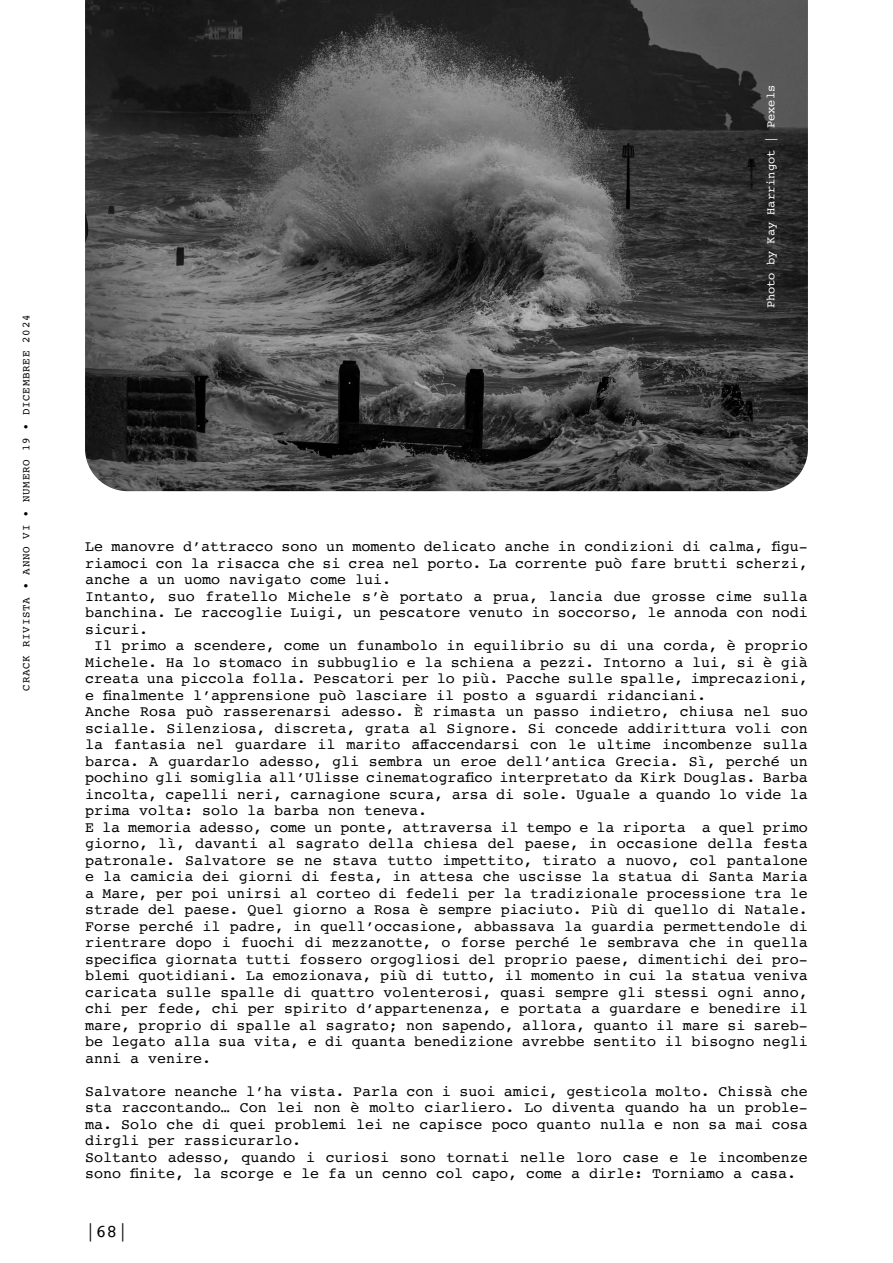
<style>
.page{position:relative;width:893px;height:1263px;background:#fff}
.page>*{position:absolute;margin:0;border:0;box-sizing:border-box;transform-origin:0 0}
.t1{font:18px "Courier";color:#000}
.TESTO{font:15px/16.5px "Courier";color:#000;text-align:justify}
.t2{font:12px "Courier";color:#fff}
.t3{font:10.8px "Courier";letter-spacing:.07em;color:#000}
</style>
<div class="page">
<img style="left:85px;top:0;width:723px;height:491px">
<p class="t3" style="left:18px;top:690px;width:377px;rotate:-90deg">CRACK RIVISTA • ANNO VI • NUMERO 19 • DICEMBREE 2024</p>
<p class="t2" style="left:761px;top:308px;width:225px;rotate:-90deg">Photo by Kay Harringot | Pexels</p>
<p class="TESTO" style="left:85px;top:538px;width:724px">Le manovre d’attracco sono un momento delicato anche in condizioni di calma, figu&shy;riamoci con la risacca che si crea nel porto. La corrente può fare brutti scherzi, anche a un uomo navigato come lui.</p>
<p class="TESTO" style="left:85px;top:587px;width:724px">Intanto, suo fratello Michele s’è portato a prua, lancia due grosse cime sulla banchina. Le raccoglie Luigi, un pescatore venuto in soccorso, le annoda con nodi sicuri.</p>
<p class="TESTO" style="left:85px;top:637px;width:724px;text-indent:9px">Il primo a scendere, come un funambolo in equilibrio su di una corda, è proprio Michele. Ha lo stomaco in subbuglio e la schiena a pezzi. Intorno a lui, si è già creata una piccola folla. Pescatori per lo più. Pacche sulle spalle, imprecazioni, e finalmente l’apprensione può lasciare il posto a sguardi ridanciani.</p>
<p class="TESTO" style="left:85px;top:703px;width:724px">Anche Rosa può rasserenarsi adesso. È rimasta un passo indietro, chiusa nel suo scialle. Silenziosa, discreta, grata al Signore. Si concede addirittura voli con la fantasia nel guardare il marito affaccendarsi con le ultime incombenze sulla barca. A guardarlo adesso, gli sembra un eroe dell’antica Grecia. Sì, perché un pochino gli somiglia all’Ulisse cinematografico interpretato da Kirk Douglas. Barba incolta, capelli neri, carnagione scura, arsa di sole. Uguale a quando lo vide la prima volta: solo la barba non teneva.</p>
<p class="TESTO" style="left:85px;top:818px;width:724px">E la memoria adesso, come un ponte, attraversa il tempo e la riporta a quel primo giorno, lì, davanti al sagrato della chiesa del paese, in occasione della festa patronale. Salvatore se ne stava tutto impettito, tirato a nuovo, col pantalone e la camicia dei giorni di festa, in attesa che uscisse la statua di Santa Maria a Mare, per poi unirsi al corteo di fedeli per la tradizionale processione tra le strade del paese. Quel giorno a Rosa è sempre piaciuto. Più di quello di Natale.<br>Forse perché il padre, in quell’occasione, abbassava la guardia permettendole di rientrare dopo i fuochi di mezzanotte, o forse perché le sembrava che in quella specifica giornata tutti fossero orgogliosi del proprio paese, dimentichi dei pro&shy;blemi quotidiani. La emozionava, più di tutto, il momento in cui la statua veniva caricata sulle spalle di quattro volenterosi, quasi sempre gli stessi ogni anno, chi per fede, chi per spirito d’appartenenza, e portata a guardare e benedire il mare, proprio di spalle al sagrato; non sapendo, allora, quanto il mare si sareb&shy;be legato alla sua vita, e di quanta benedizione avrebbe sentito il bisogno negli anni a venire.</p>
<p class="TESTO" style="left:85px;top:1082px;width:724px">Salvatore neanche l’ha vista. Parla con i suoi amici, gesticola molto. Chissà che sta raccontando… Con lei non è molto ciarliero. Lo diventa quando ha un proble&shy;ma. Solo che di quei problemi lei ne capisce poco quanto nulla e non sa mai cosa dirgli per rassicurarlo.</p>
<p class="TESTO" style="left:85px;top:1148px;width:724px">Soltanto adesso, quando i curiosi sono tornati nelle loro case e le incombenze sono finite, la scorge e le fa un cenno col capo, come a dirle: Torniamo a casa.</p>
<p class="t1" style="left:85px;top:1217px;width:45px">|68|</p>
</div>
